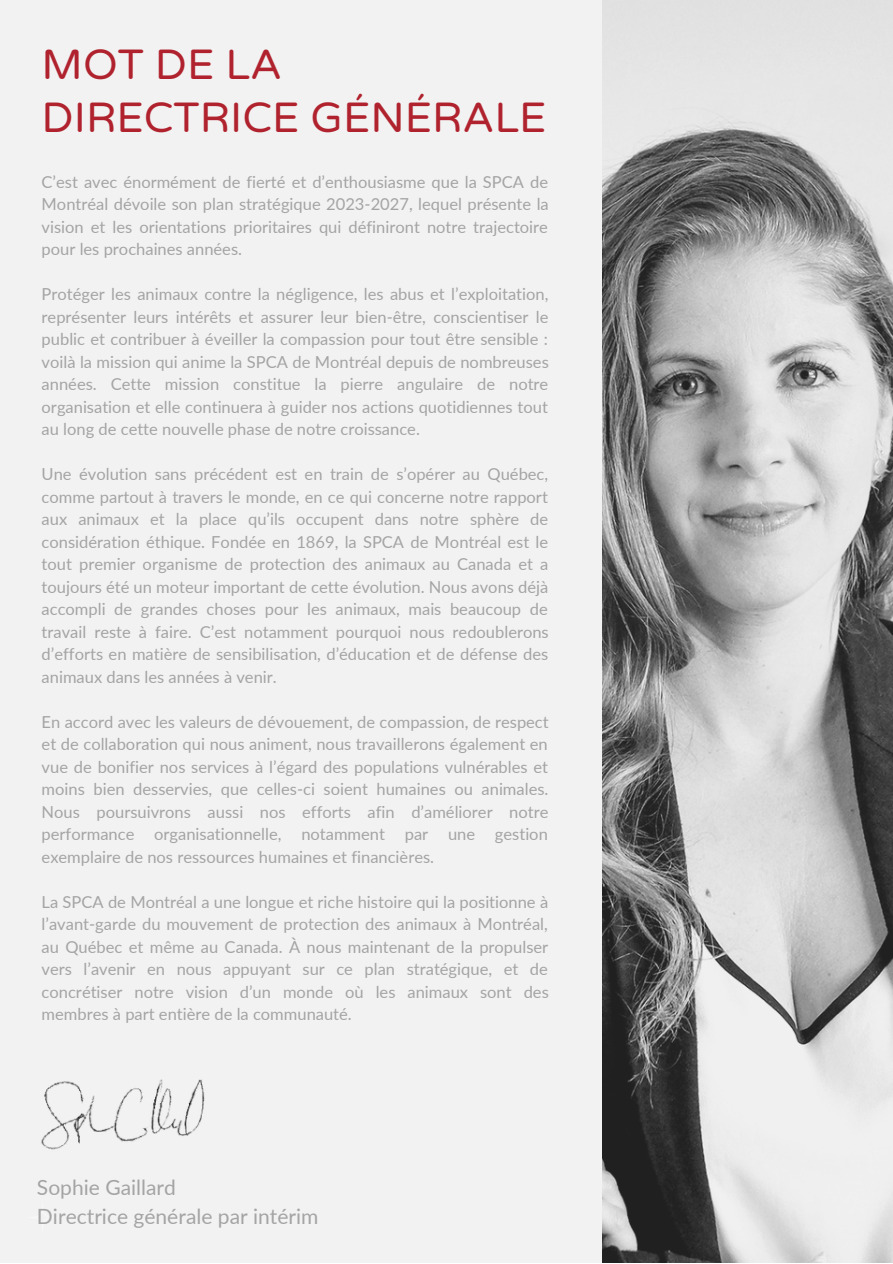
<style>
.page{position:relative;width:893px;height:1264px;background:#fff}
.page>*{position:absolute;margin:0;border:0;box-sizing:border-box;transform-origin:0 0}
.t1{font:42.75px/52.8px "Varela Round";color:#b0222d}
.t2{font:21px/29.2px "Lato";color:#a4a4a4}
.t3{font:16.5px/22.5px "Lato";color:#a4a4a4;text-align:justify}
</style>
<div class="page">
<img style="left:602px;top:0;width:290px;height:1262px">
<div style="left:0;top:0;width:591px;height:426px;background:#f2f2f2"></div>
<div style="left:0;top:437px;width:591px;height:825px;background:#f2f2f2"></div>
<img style="left:41px;top:1079px;width:164px;height:71px">
<h1 class="t1" style="left:42px;top:39px;width:506px">MOT DE LA<br>DIRECTRICE GÉNÉRALE</h1>
<p class="t3" style="left:42px;top:170px;width:508px">C’est avec énormément de fierté et d’enthousiasme que la SPCA de Montréal dévoile son plan stratégique 2023-2027, lequel présente la vision et les orientations prioritaires qui définiront notre trajectoire pour les prochaines années.</p>
<p class="t3" style="left:42px;top:283px;width:508px">Protéger les animaux contre la négligence, les abus et l’exploitation, représenter leurs intérêts et assurer leur bien-être, conscientiser le public et contribuer à éveiller la compassion pour tout être sensible : voilà la mission qui anime la SPCA de Montréal depuis de nombreuses années. Cette mission constitue la pierre angulaire de notre organisation et elle continuera à guider nos actions quotidiennes tout au long de cette nouvelle phase de notre croissance.</p>
<p class="t3" style="left:42px;top:462px;width:508px">Une évolution sans précédent est en train de s’opérer au Québec, comme partout à travers le monde, en ce qui concerne notre rapport aux animaux et la place qu’ils occupent dans notre sphère de considération éthique. Fondée en 1869, la SPCA de Montréal est le tout premier organisme de protection des animaux au Canada et a toujours été un moteur important de cette évolution. Nous avons déjà accompli de grandes choses pour les animaux, mais beaucoup de travail reste à faire. C’est notamment pourquoi nous redoublerons d’efforts en matière de sensibilisation, d’éducation et de défense des animaux dans les années à venir.</p>
<p class="t3" style="left:42px;top:710px;width:508px">En accord avec les valeurs de dévouement, de compassion, de respect et de collaboration qui nous animent, nous travaillerons également en vue de bonifier nos services à l’égard des populations vulnérables et moins bien desservies, que celles-ci soient humaines ou animales.<br>Nous poursuivrons aussi nos efforts afin d’améliorer notre performance organisationnelle, notamment par une gestion exemplaire de nos ressources humaines et financières.</p>
<p class="t3" style="left:42px;top:889px;width:508px">La SPCA de Montréal a une longue et riche histoire qui la positionne à l’avant-garde du mouvement de protection des animaux à Montréal, au Québec et même au Canada. À nous maintenant de la propulser vers l’avenir en nous appuyant sur ce plan stratégique, et de concrétiser notre vision d’un monde où les animaux sont des membres à part entière de la communauté.</p>
<p class="t2" style="left:37px;top:1171px;width:283px">Sophie Gaillard<br>Directrice générale par intérim</p>
</div>
